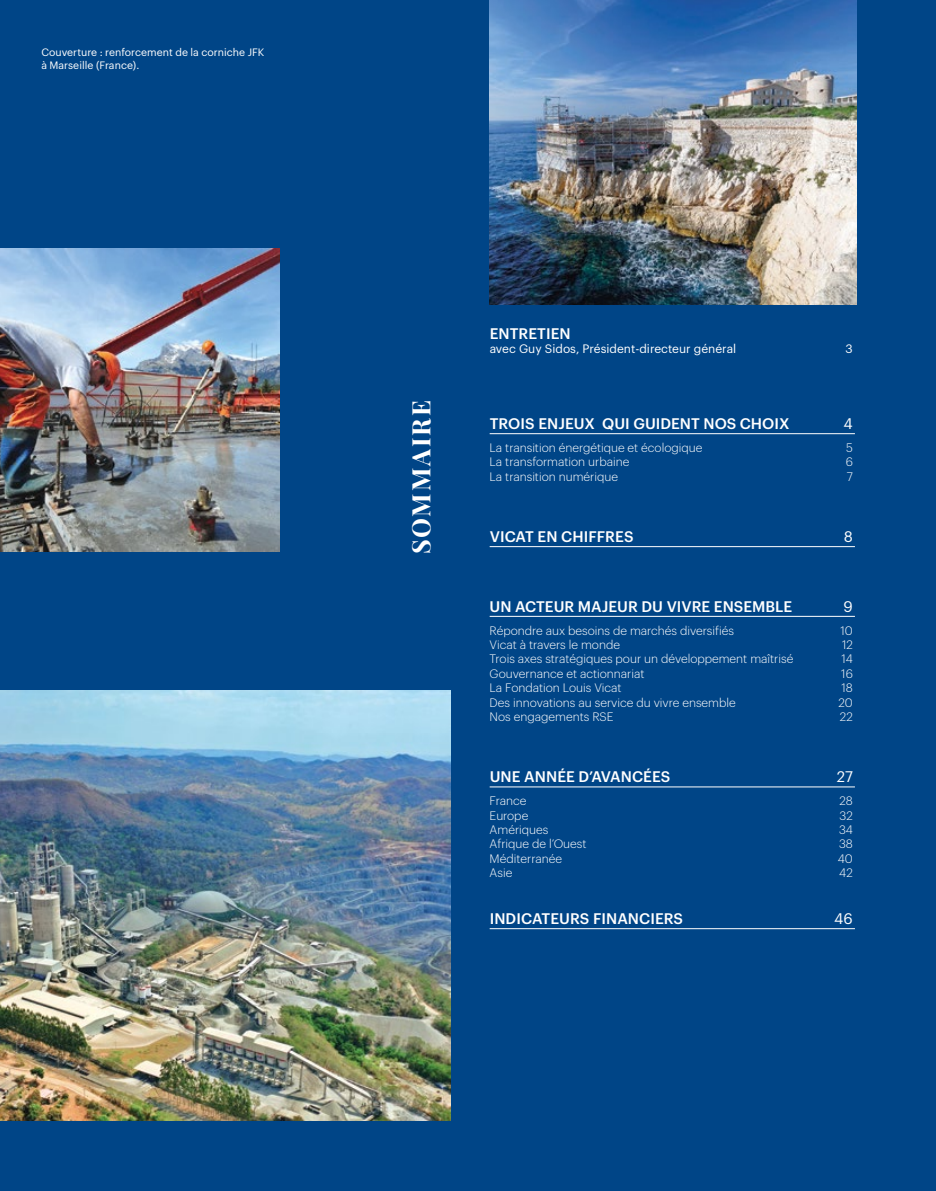
<style>
.page{position:relative;width:936px;height:1191px;background:#fff}
.page>*{position:absolute;margin:0;border:0;box-sizing:border-box;transform-origin:0 0}
.t1{font:700 25.5px "Playfair Display";letter-spacing:.065em;color:#fff}
.t2{font:500 15px "Graphik";letter-spacing:.005em;color:#fff}
.t3{font:15px "Graphik";color:#fff}
.t4{font:300 12px "Graphik";color:#fff}
.t5{font:12px "Graphik";color:#fff}
.t6{font:10.5px/13.5px "Graphik";letter-spacing:.005em;color:#fff}
</style>
<div class="page">
<div style="left:0;top:0;width:935px;height:1191px;background:#004587"></div>
<hr style="left:489px;top:433px;width:365px;height:1px;background:#fff">
<hr style="left:489px;top:546px;width:365px;height:1px;background:#fff">
<hr style="left:489px;top:616px;width:365px;height:1px;background:#fff">
<hr style="left:489px;top:786px;width:365px;height:1px;background:#fff">
<hr style="left:489px;top:928px;width:365px;height:1px;background:#fff">
<img style="left:0;top:690px;width:450px;height:430px">
<img style="left:489px;top:0;width:367px;height:304px">
<img style="left:0;top:249px;width:279px;height:302px">
<p class="t6" style="left:41px;top:44px;width:224px">Couverture : renforcement de la corniche JFK à Marseille (France).</p>
<h1 class="t1" style="left:401px;top:553px;width:155px;rotate:-90deg">SOMMAIRE</h1>
<p class="t2" style="left:489px;top:322px;width:83px">ENTRETIEN</p>
<p class="t5" style="left:489px;top:340px;width:248px">avec Guy Sidos, Président-directeur général</p>
<p class="t5" style="left:845px;top:340px;width:9px">3</p>
<p class="t2" style="left:489px;top:412px;width:301px">TROIS ENJEUX QUI GUIDENT NOS CHOIX</p>
<p class="t3" style="left:843px;top:412px;width:11px">4</p>
<p class="t4" style="left:489px;top:439px;width:214px">La transition énergétique et écologique</p>
<p class="t4" style="left:846px;top:439px;width:8px">5</p>
<p class="t4" style="left:489px;top:453px;width:141px">La transformation urbaine</p>
<p class="t4" style="left:845px;top:453px;width:9px">6</p>
<p class="t4" style="left:489px;top:468px;width:130px">La transition numérique</p>
<p class="t4" style="left:846px;top:468px;width:8px">7</p>
<p class="t2" style="left:489px;top:525px;width:145px">VICAT EN CHIFFRES</p>
<p class="t3" style="left:843px;top:525px;width:11px">8</p>
<p class="t2" style="left:489px;top:595px;width:304px">UN ACTEUR MAJEUR DU VIVRE ENSEMBLE</p>
<p class="t3" style="left:843px;top:595px;width:11px">9</p>
<p class="t4" style="left:489px;top:621px;width:246px">Répondre aux besoins de marchés diversifiés</p>
<p class="t4" style="left:840px;top:621px;width:14px">10</p>
<p class="t4" style="left:489px;top:636px;width:132px">Vicat à travers le monde</p>
<p class="t4" style="left:842px;top:636px;width:12px">12</p>
<p class="t4" style="left:489px;top:650px;width:305px">Trois axes stratégiques pour un développement maîtrisé</p>
<p class="t4" style="left:841px;top:650px;width:13px">14</p>
<p class="t4" style="left:489px;top:665px;width:156px">Gouvernance et actionnariat</p>
<p class="t4" style="left:841px;top:665px;width:13px">16</p>
<p class="t4" style="left:489px;top:679px;width:133px">La Fondation Louis Vicat</p>
<p class="t4" style="left:841px;top:679px;width:13px">18</p>
<p class="t4" style="left:489px;top:693px;width:247px">Des innovations au service du vivre ensemble</p>
<p class="t4" style="left:838px;top:693px;width:16px">20</p>
<p class="t4" style="left:489px;top:708px;width:125px">Nos engagements RSE</p>
<p class="t4" style="left:839px;top:708px;width:14px">22</p>
<p class="t2" style="left:489px;top:765px;width:182px">UNE ANNÉE D’AVANCÉES</p>
<p class="t3" style="left:836px;top:765px;width:18px">27</p>
<p class="t4" style="left:489px;top:792px;width:38px">France</p>
<p class="t4" style="left:839px;top:792px;width:15px">28</p>
<p class="t4" style="left:489px;top:806px;width:40px">Europe</p>
<p class="t4" style="left:839px;top:806px;width:15px">32</p>
<p class="t4" style="left:489px;top:821px;width:60px">Amériques</p>
<p class="t4" style="left:839px;top:821px;width:15px">34</p>
<p class="t4" style="left:489px;top:835px;width:98px">Afrique de l’Ouest</p>
<p class="t4" style="left:839px;top:835px;width:15px">38</p>
<p class="t4" style="left:489px;top:849px;width:74px">Méditerranée</p>
<p class="t4" style="left:837px;top:849px;width:16px">40</p>
<p class="t4" style="left:489px;top:864px;width:24px">Asie</p>
<p class="t4" style="left:839px;top:864px;width:15px">42</p>
<p class="t2" style="left:489px;top:907px;width:195px">INDICATEURS FINANCIERS</p>
<p class="t3" style="left:834px;top:907px;width:20px">46</p>
</div>
